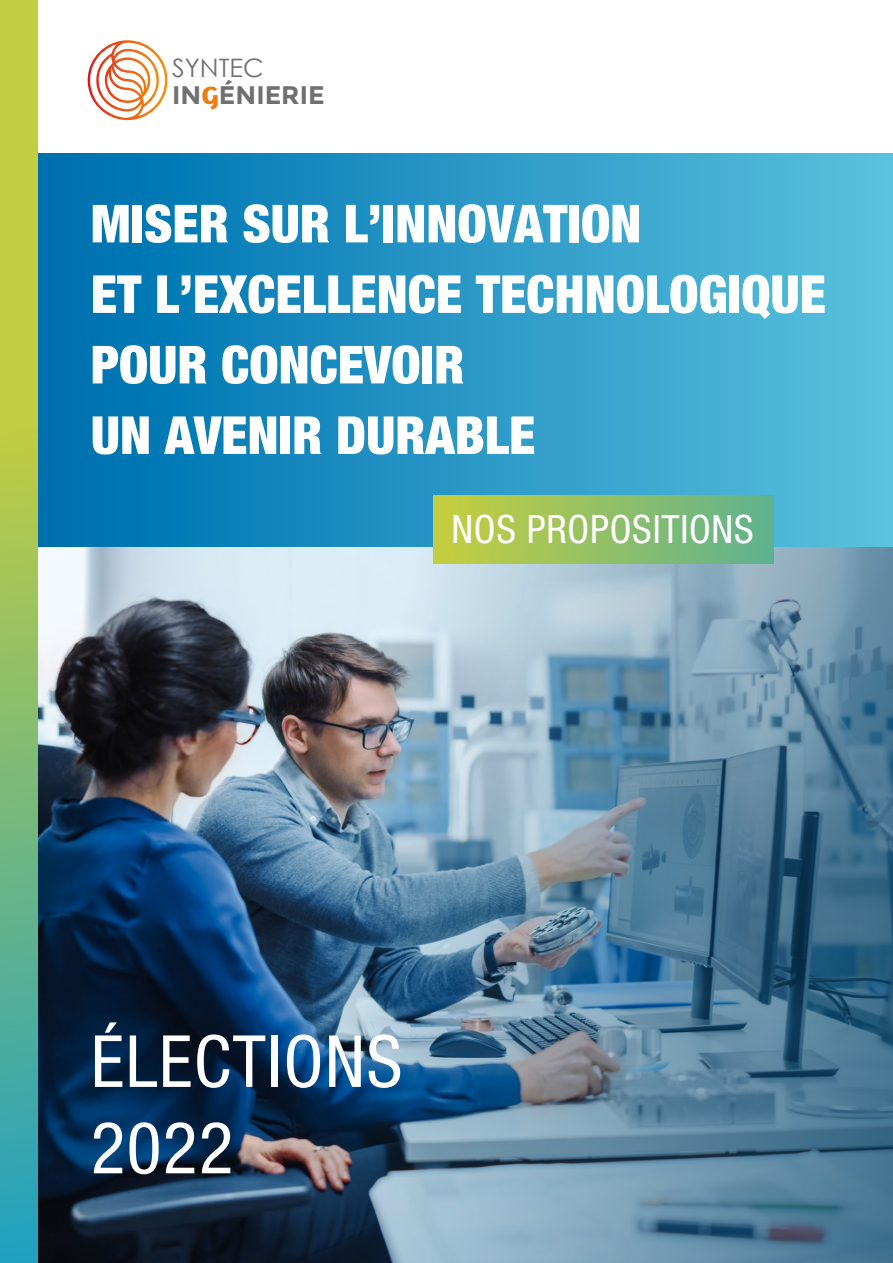
<style>
.page{position:relative;width:893px;height:1263px;background:#fff}
.page>*{position:absolute;margin:0;border:0;box-sizing:border-box;transform-origin:0 0}
.t1{font:condensed 72px/86.4px "Helvetica Neue LT Std";letter-spacing:.02em;color:#fff}
.t2{font:900 condensed 52.5px/70.5px "Helvetica Neue";color:#fff}
.t3{font:condensed 39.15px "Helvetica Neue LT Std";letter-spacing:.02em;color:#fff}
.t4{font:700 25.35px "Montserrat";color:#717070}
.t5{font:25.35px "Century Gothic";color:#717070}
.s1{font-family:"Amaranth";color:#ef7b0c}
</style>
<div class="page">
<img style="left:37px;top:546px;width:856px;height:717px">
<div style="left:0;top:153px;width:893px;height:393px;background:linear-gradient(to right,#006aac,#5ac2dd)"></div>
<svg style="left:87px;top:40px;width:81px;height:80px"></svg>
<svg style="left:792px;top:764px;width:74px;height:20px"></svg>
<svg style="left:0;top:0;width:37px;height:1263px;background:#8bbe6b"></svg>
<div style="left:434px;top:495px;width:340px;height:68px;background:linear-gradient(to right,#c6ce3e,#5eb290)"></div>
<p class="t5" style="left:172px;top:53px;width:93px">SYNTEC</p>
<p class="t4" style="left:172px;top:80px;width:154px">IN<span class="s1">G</span>ÉNIERIE</p>
<p class="t2" style="left:91px;top:188px;width:737px">MISER SUR L’INNOVATION<br>ET L’EXCELLENCE TECHNOLOGIQUE<br>POUR CONCEVOIR<br>UN AVENIR DURABLE</p>
<p class="t3" style="left:451px;top:506px;width:304px">NOS PROPOSITIONS</p>
<h1 class="t1" style="left:91px;top:1018px;width:313px">ÉLECTIONS<br>2022</h1>
</div>
